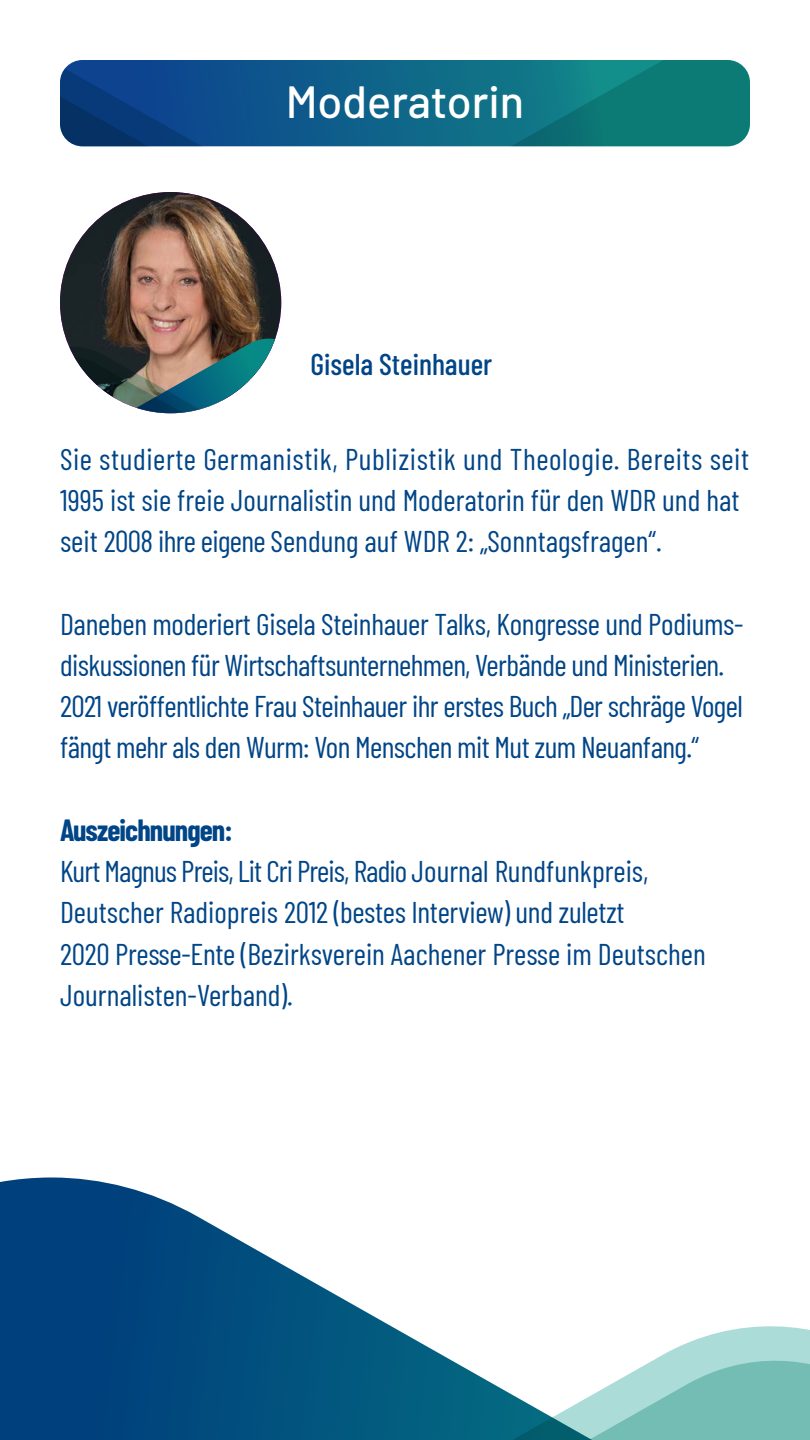
<style>
.page{position:relative;width:810px;height:1440px;background:#fff}
.page>*{position:absolute;margin:0;border:0;box-sizing:border-box;transform-origin:0 0}
.t1{font:500 45px "Barlow";color:#fff}
.t2{font:30px/41.2px "Barlow Condensed";letter-spacing:-.01em;color:#004587}
.t3{font:500 30px "Barlow Condensed";color:#004587}
.t4{font:700 30px "Barlow Condensed";letter-spacing:-.03em;color:#004587}
</style>
<div class="page">
<div style="left:368px;top:60px;width:92px;height:86px;background:#0f6988"></div>
<svg style="left:60px;top:60px;width:308px;height:86px;background:#0e4d87"></svg>
<svg style="left:460px;top:60px;width:290px;height:86px;background:#0f7a7e"></svg>
<svg style="left:0;top:1178px;width:391px;height:148px"></svg>
<svg style="left:0;top:1326px;width:810px;height:114px"></svg>
<svg style="left:83px;top:1361px;width:727px;height:79px;background:#41869e"></svg>
<img style="left:60px;top:192px;width:221px;height:221px;border-radius:109px">
<svg style="left:66px;top:339px;width:209px;height:74px"></svg>
<h1 class="t1" style="left:286px;top:74px;width:240px">Moderatorin</h1>
<p class="t3" style="left:310px;top:343px;width:183px">Gisela Steinhauer</p>
<p class="t2" style="left:60px;top:436px;width:691px">Sie studierte Germanistik, Publizistik und Theologie. Bereits seit<br>1995 ist sie freie Journalistin und Moderatorin für den WDR und hat seit 2008 ihre eigene Sendung auf WDR 2: „Sonntagsfragen“.</p>
<p class="t2" style="left:60px;top:601px;width:685px">Daneben moderiert Gisela Steinhauer Talks, Kongresse und Podiums&shy;diskussionen für Wirtschaftsunternehmen, Verbände und Ministerien.<br>2021 veröffentlichte Frau Steinhauer ihr erstes Buch „Der schräge Vogel fängt mehr als den Wurm: Von Menschen mit Mut zum Neuanfang.“</p>
<p class="t4" style="left:60px;top:809px;width:174px">Auszeichnungen:</p>
<p class="t2" style="left:60px;top:848px;width:647px">Kurt Magnus Preis, Lit Cri Preis, Radio Journal Rundfunkpreis, Deutscher Radiopreis 2012 (bestes Interview) und zuletzt<br>2020 Presse-Ente (Bezirksverein Aachener Presse im Deutschen Journalisten-Verband).</p>
</div>
